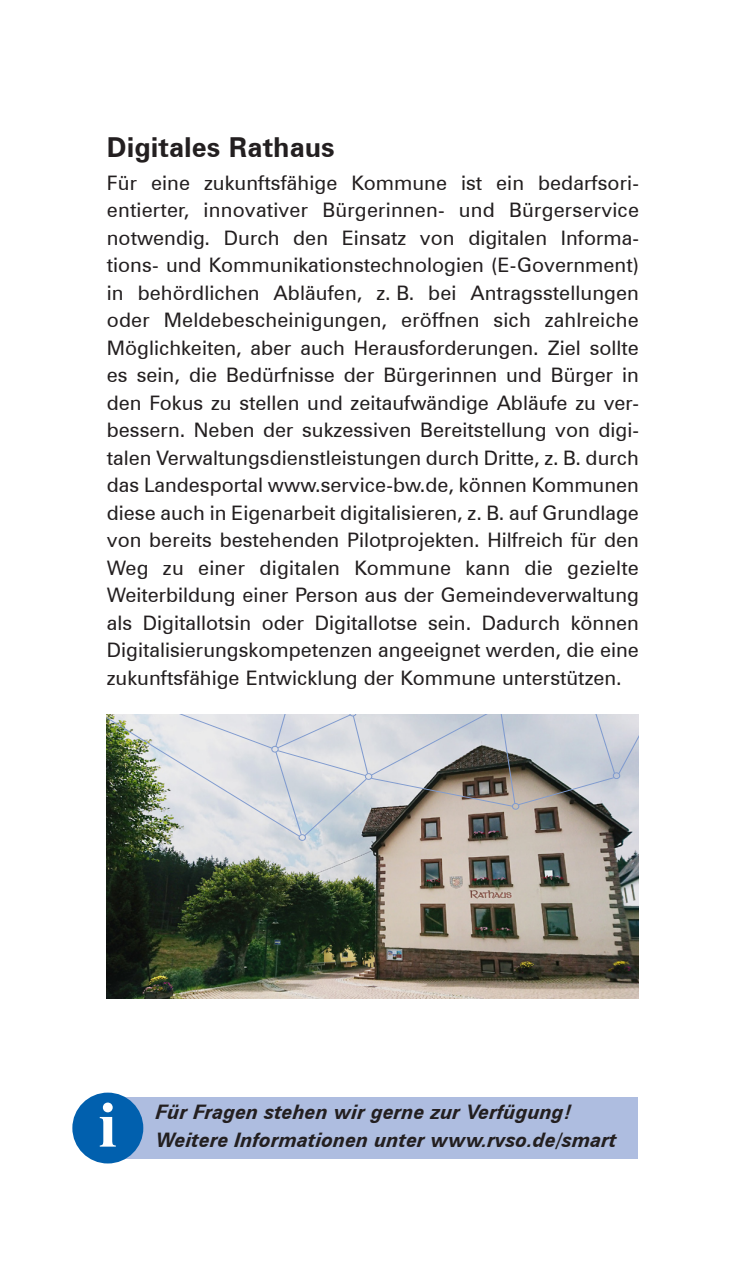
<style>
.page{position:relative;width:745px;height:1276px;background:#fff}
.page>*{position:absolute;margin:0;border:0;box-sizing:border-box;transform-origin:0 0}
.t1{font:700 65px "Times New Roman";color:#fff}
.t2{font:700 27.5px "Zurich BT";color:#231f20}
.t3{font:20px/27.5px "Zurich BT";color:#231f20;text-align:justify}
.t4{font:italic 700 20px "Zurich BT";color:#231f20}
</style>
<div class="page">
<div style="left:107px;top:1097px;width:88px;height:61px;background:#aebde0"></div>
<div style="left:147px;top:1097px;width:490px;height:61px;background:#aebde0"></div>
<div style="left:72px;top:1092px;width:71px;height:71px;background:#0160ae;border-radius:50%"></div>
<img style="left:106px;top:837px;width:532px;height:161px">
<div style="left:298px;top:834px;width:7px;height:7px;border:1px solid #809bcf;border-radius:50%"></div>
<img style="left:106px;top:714px;width:532px;height:123px">
<h2 class="t2" style="left:107px;top:131px;width:229px">Digitales Rathaus</h2>
<p class="t3" style="left:107px;top:169px;width:533px">Für eine zukunftsfähige Kommune ist ein bedarfsori&shy;entierter, innovativer Bürgerinnen- und Bürgerservice notwendig. Durch den Einsatz von digitalen Informa&shy;tions- und Kommunikationstechnologien (E-Government) in behördlichen Abläufen, z. B. bei Antragsstellungen oder Meldebescheinigungen, eröffnen sich zahlreiche Möglichkeiten, aber auch Herausforderungen. Ziel sollte es sein, die Bedürfnisse der Bürgerinnen und Bürger in den Fokus zu stellen und zeitaufwändige Abläufe zu ver&shy;bessern. Neben der sukzessiven Bereitstellung von digi&shy;talen Verwaltungsdienstleistungen durch Dritte, z. B. durch das Landesportal www.service-bw.de, können Kommunen diese auch in Eigenarbeit digitalisieren, z. B. auf Grundlage von bereits bestehenden Pilotprojekten. Hilfreich für den Weg zu einer digitalen Kommune kann die gezielte Weiterbildung einer Person aus der Gemeindeverwaltung als Digitallotsin oder Digitallotse sein. Dadurch können Digitalisierungskompetenzen angeeignet werden, die eine zukunftsfähige Entwicklung der Kommune unterstützen.</p>
<h1 class="t1" style="left:98px;top:1078px;width:20px">i</h1>
<p class="t4" style="left:156px;top:1100px;width:417px">Für Fragen stehen wir gerne zur Verfügung!</p>
<p class="t4" style="left:156px;top:1127px;width:462px">Weitere Informationen unter www.rvso.de/smart</p>
</div>
